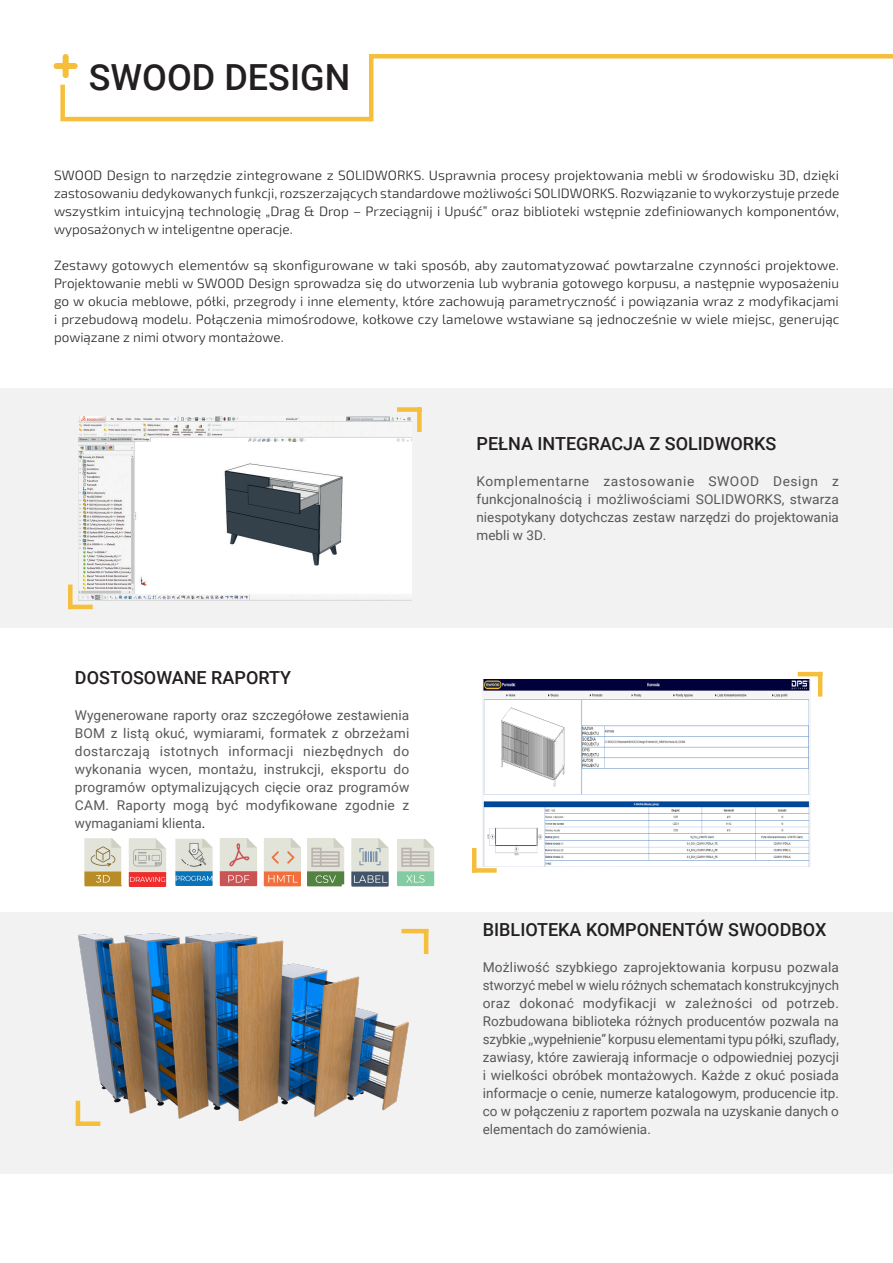
<style>
.page{position:relative;width:893px;height:1263px;background:#fff}
.page>*{position:absolute;margin:0;border:0;box-sizing:border-box;transform-origin:0 0}
.t1{font:500 36px "Roboto";color:#231f20}
.t2{font:500 18px "Roboto";color:#231f20}
.t3{font:13.5px/18px "Roboto";color:#57585a;text-align:justify}
.t4{font:300 13.5px/18px "Exo 2";color:#231f20;text-align:justify}
.s1{color:#231f20}
</style>
<div class="page">
<div style="left:0;top:913px;width:893px;height:261px;background:#f2f2f2"></div>
<div style="left:0;top:388px;width:893px;height:240px;background:#f2f2f2"></div>
<img style="left:78px;top:416px;width:334px;height:184px">
<hr style="left:68px;top:605px;width:25px;height:4px;background:#f5be3b">
<div style="left:68px;top:584px;width:5px;height:25px;background:#f5be3b"></div>
<div style="left:397px;top:407px;width:25px;height:5px;background:#f5be3b"></div>
<div style="left:417px;top:407px;width:5px;height:25px;background:#f5be3b"></div>
<img style="left:483px;top:680px;width:327px;height:186px">
<div style="left:472px;top:868px;width:25px;height:5px;background:#f5be3b"></div>
<hr style="left:472px;top:848px;width:4px;height:25px;background:#f5be3b">
<hr style="left:798px;top:672px;width:24px;height:4px;background:#f5be3b">
<hr style="left:818px;top:672px;width:4px;height:24px;background:#f5be3b">
<hr style="left:65px;top:117px;width:306px;height:4px;background:#f5be3b">
<img style="left:78px;top:932px;width:344px;height:189px">
<hr style="left:76px;top:1101px;width:4px;height:24px;background:#f5be3b">
<hr style="left:401px;top:929px;width:27px;height:4px;background:#f5be3b">
<hr style="left:424px;top:929px;width:4px;height:25px;background:#f5be3b">
<div style="left:76px;top:1121px;width:24px;height:5px;background:#f5be3b"></div>
<hr style="left:369px;top:54px;width:4px;height:67px;background:#f5be3b">
<div style="left:60px;top:85px;width:5px;height:36px;background:#f5be3b"></div>
<svg style="left:54px;top:54px;width:24px;height:24px"></svg>
<div style="left:369px;top:54px;width:524px;height:5px;background:#f5be3b"></div>
<img style="left:263px;top:838px;width:38px;height:49px">
<img style="left:351px;top:838px;width:84px;height:49px">
<img style="left:219px;top:838px;width:39px;height:49px">
<img style="left:307px;top:838px;width:38px;height:49px">
<img style="left:175px;top:838px;width:38px;height:48px">
<img style="left:128px;top:838px;width:39px;height:49px">
<img style="left:84px;top:838px;width:38px;height:49px">
<p class="t1" style="left:89px;top:52px;width:263px">SWOOD DESIGN</p>
<p class="t4" style="left:54px;top:167px;width:787px">SWOOD Design to narzędzie zintegrowane z SOLIDWORKS. Usprawnia procesy projektowania mebli w środowisku 3D, dzięki zastosowaniu dedykowanych funkcji, rozszerzających standardowe możliwości SOLIDWORKS. Rozwiązanie to wykorzystuje przede wszystkim intuicyjną technologię „Drag &amp; Drop – Przeciągnij i Upuść” oraz biblioteki wstępnie zdefiniowanych komponentów, wyposażonych w inteligentne operacje.</p>
<p class="t4" style="left:54px;top:257px;width:787px">Zestawy gotowych elementów są skonfigurowane w taki sposób, aby zautomatyzować powtarzalne czynności projektowe.<br>Projektowanie mebli w SWOOD Design sprowadza się do utworzenia lub wybrania gotowego korpusu, a następnie wyposażeniu go w okucia meblowe, półki, przegrody i inne elementy, które zachowują parametryczność i powiązania wraz z modyfikacjami i przebudową modelu. Połączenia mimośrodowe, kołkowe czy lamelowe wstawiane są jednocześnie w wiele miejsc, generując powiązane z nimi otwory montażowe.</p>
<p class="t2" style="left:75px;top:665px;width:218px">DOSTOSOWANE RAPORTY</p>
<p class="t3" style="left:75px;top:706px;width:336px">Wygenerowane raporty oraz szczegółowe zestawienia BOM z listą okuć, wymiarami, formatek z obrzeżami dostarczają istotnych informacji niezbędnych do wykonania wycen, montażu, instrukcji, eksportu do programów optymalizujących cięcie oraz programów CAM. Raporty mogą być modyfikowane zgodnie z wymaganiami klienta<span class="s1">.</span></p>
<p class="t2" style="left:476px;top:431px;width:301px">PEŁNA INTEGRACJA Z SOLIDWORKS</p>
<p class="t3" style="left:476px;top:472px;width:364px">Komplementarne zastosowanie SWOOD Design z funkcjonalnością i możliwościami SOLIDWORKS, stwarza niespotykany dotychczas zestaw narzędzi do projektowania mebli w 3D.</p>
<p class="t2" style="left:483px;top:917px;width:345px">BIBLIOTEKA KOMPONENTÓW SWOODBOX</p>
<p class="t3" style="left:483px;top:958px;width:358px">Możliwość szybkiego zaprojektowania korpusu pozwala stworzyć mebel w wielu różnych schematach konstrukcyjnych oraz dokonać modyfikacji w zależności od potrzeb.<br>Rozbudowana biblioteka różnych producentów pozwala na szybkie ,,wypełnienie” korpusu elementami typu półki, szuflady, zawiasy, które zawierają informacje o odpowiedniej pozycji i wielkości obróbek montażowych. Każde z okuć posiada informacje o cenie, numerze katalogowym, producencie itp. co w połączeniu z raportem pozwala na uzyskanie danych o elementach do zamówienia.</p>
</div>
